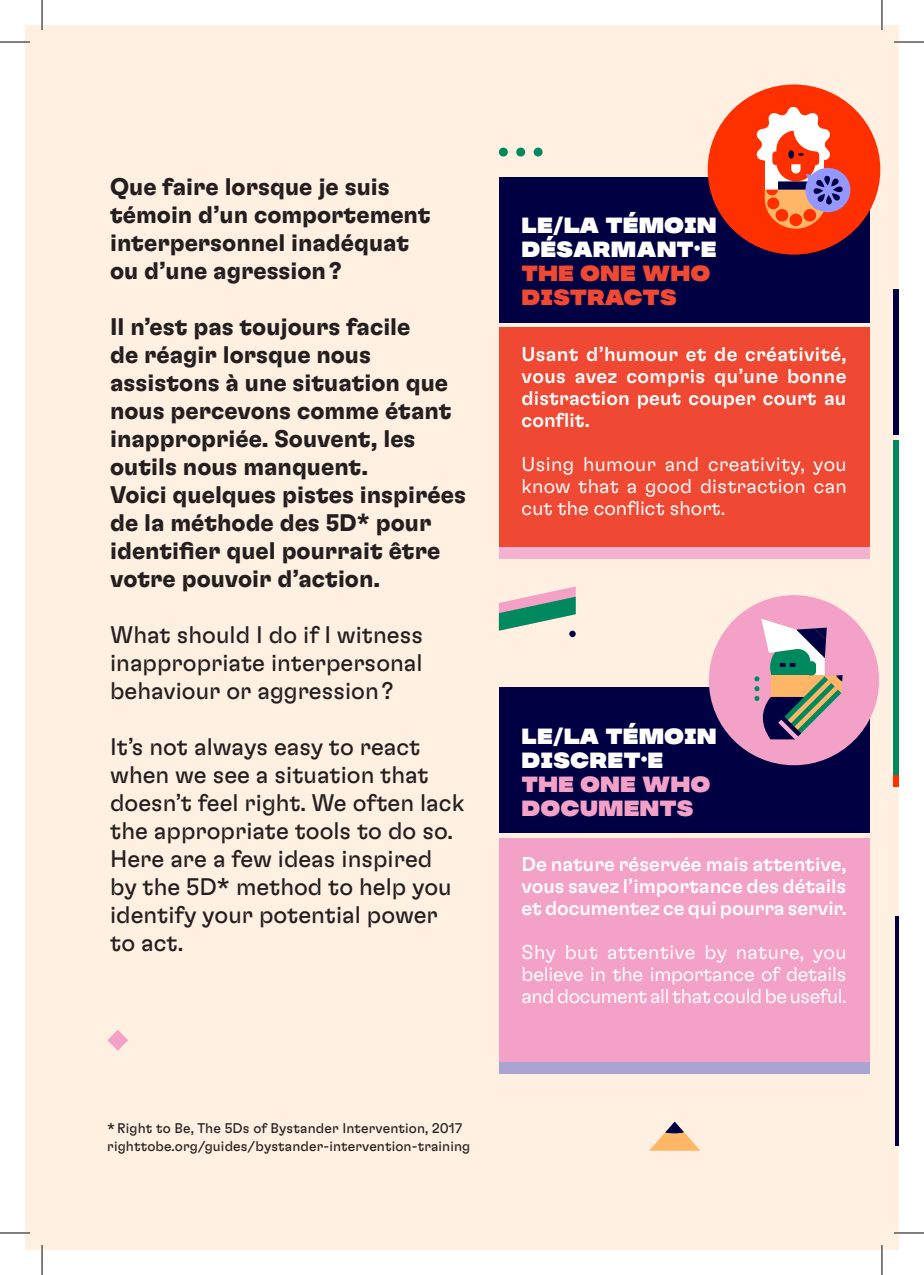
<style>
.page{position:relative;width:924px;height:1275px;background:#fff}
.page>*{position:absolute;margin:0;border:0;box-sizing:border-box;transform-origin:0 0}
.t1{font:700 24px/28px "GT Flexa";color:#231f20}
.t2{font:24px/28px "GT Flexa";color:#231f20;text-align:justify}
.t3{font:22px/24px "MADE Soulmaze";color:#fff}
.t4{font:22px/24px "MADE Soulmaze";color:#f4a1c7}
.t5{font:22px/24px "MADE Soulmaze";color:#ef4833}
.t6{font:500 20px/22px "GT Flexa";color:#fff;text-align:justify}
.t7{font:300 20px/22px "GT Flexa";letter-spacing:-.01em;color:#fff;text-align:justify}
.t8{font:14px/18px "GT Flexa";letter-spacing:.01em;color:#231f20}
</style>
<div class="page">
<div style="left:25px;top:25px;width:873px;height:1225px;background:#fff0e1"></div>
<div style="left:569px;top:630px;width:6px;height:7px;background:#000043;border-radius:50%"></div>
<div style="left:498px;top:148px;width:9px;height:8px;background:#00885e;border-radius:50%"></div>
<svg style="left:516px;top:147px;width:9px;height:10px"></svg>
<div style="left:533px;top:148px;width:9px;height:8px;background:#00885e;border-radius:50%"></div>
<svg style="left:107px;top:1030px;width:21px;height:20px"></svg>
<svg style="left:650px;top:1121px;width:50px;height:29px"></svg>
<div style="left:498px;top:838px;width:370px;height:226px;background:#f4a1c7"></div>
<div style="left:498px;top:687px;width:370px;height:146px;background:#000043"></div>
<hr style="left:895px;top:916px;width:3px;height:230px;background:#000043">
<div style="left:892px;top:440px;width:6px;height:335px;background:#00885e"></div>
<div style="left:892px;top:289px;width:6px;height:146px;background:#000043"></div>
<div style="left:498px;top:328px;width:370px;height:220px;background:#ef4833"></div>
<div style="left:498px;top:177px;width:370px;height:145px;background:#000043"></div>
<div style="left:498px;top:1062px;width:370px;height:12px;background:#a9a4d0"></div>
<div style="left:892px;top:775px;width:6px;height:12px;background:#ff3000"></div>
<div style="left:498px;top:548px;width:370px;height:11px;background:#f5b1d0"></div>
<div style="left:708px;top:595px;width:170px;height:170px;background:#f4a1c7;border-radius:50%"></div>
<svg style="left:754px;top:618px;width:88px;height:121px"></svg>
<div style="left:707px;top:84px;width:172px;height:171px;background:#ff3000;border-radius:50%"></div>
<svg style="left:756px;top:107px;width:94px;height:122px"></svg>
<svg style="left:498px;top:586px;width:77px;height:44px"></svg>
<hr style="left:0;top:41px;width:30px;height:2px;background:#fff">
<hr style="left:893px;top:41px;width:30px;height:2px;background:#fff">
<hr style="left:0;top:1231px;width:30px;height:3px;background:#fff">
<hr style="left:893px;top:1231px;width:30px;height:3px;background:#fff">
<hr style="left:41px;top:0;width:2px;height:30px;background:#fff">
<hr style="left:41px;top:1245px;width:2px;height:30px;background:#fff">
<hr style="left:880px;top:0;width:2px;height:30px;background:#fff">
<hr style="left:880px;top:1245px;width:2px;height:30px;background:#fff">
<hr style="left:0;top:42px;width:30px;height:1px;background:#000">
<hr style="left:893px;top:42px;width:30px;height:1px;background:#000">
<hr style="left:0;top:1232px;width:30px;height:1px;background:#000">
<hr style="left:893px;top:1232px;width:30px;height:1px;background:#000">
<hr style="left:42px;top:0;width:1px;height:30px;background:#000">
<hr style="left:42px;top:1245px;width:1px;height:30px;background:#000">
<hr style="left:881px;top:0;width:1px;height:30px;background:#000">
<hr style="left:881px;top:1245px;width:1px;height:30px;background:#000">
<p class="t1" style="left:110px;top:172px;width:322px">Que faire lorsque je suis témoin d’un comportement interpersonnel inadéquat ou d’une agression ?</p>
<p class="t1" style="left:110px;top:312px;width:357px">Il n’est pas toujours facile<br>de réagir lorsque nous assistons à une situation que nous percevons comme étant inappropriée. Souvent, les outils nous manquent.<br>Voici quelques pistes inspirées de la méthode des 5D* pour identifier quel pourrait être votre pouvoir d’action.</p>
<p class="t2" style="left:110px;top:620px;width:314px">What should I do if I witness inappropriate interpersonal behaviour or aggression ?</p>
<p class="t2" style="left:110px;top:732px;width:355px;text-align:left">It’s not always easy to react when we see a situation that doesn’t feel right. We often lack the appropriate tools to do so.<br>Here are a few ideas inspired by the 5D* method to help you identify your potential power to act.</p>
<p class="t8" style="left:107px;top:1118px;width:364px">* Right to Be, The 5Ds of Bystander Intervention, 2017 righttobe.org/guides/bystander-intervention-training</p>
<p class="t3" style="left:521px;top:214px;width:197px">LE/LA TÉMOIN<br>DÉSARMANT·E</p>
<p class="t5" style="left:521px;top:262px;width:190px">THE ONE WHO<br>DISTRACTS</p>
<p class="t6" style="left:521px;top:342px;width:326px">Usant d’humour et de créativité, vous avez compris qu’une bonne distraction peut couper court au conflit.</p>
<p class="t7" style="left:521px;top:452px;width:326px">Using humour and creativity, you know that a good distraction can cut the conflict short.</p>
<p class="t3" style="left:521px;top:724px;width:197px">LE/LA TÉMOIN<br>DISCRET·E</p>
<p class="t4" style="left:521px;top:772px;width:190px">THE ONE WHO<br>DOCUMENTS</p>
<p class="t6" style="left:521px;top:852px;width:326px">De nature réservée mais attentive, vous savez l’importance des détails et documentez ce qui pourra servir.</p>
<p class="t7" style="left:521px;top:940px;width:326px">Shy but attentive by nature, you believe in the importance of details and document all that could be useful.</p>
</div>
